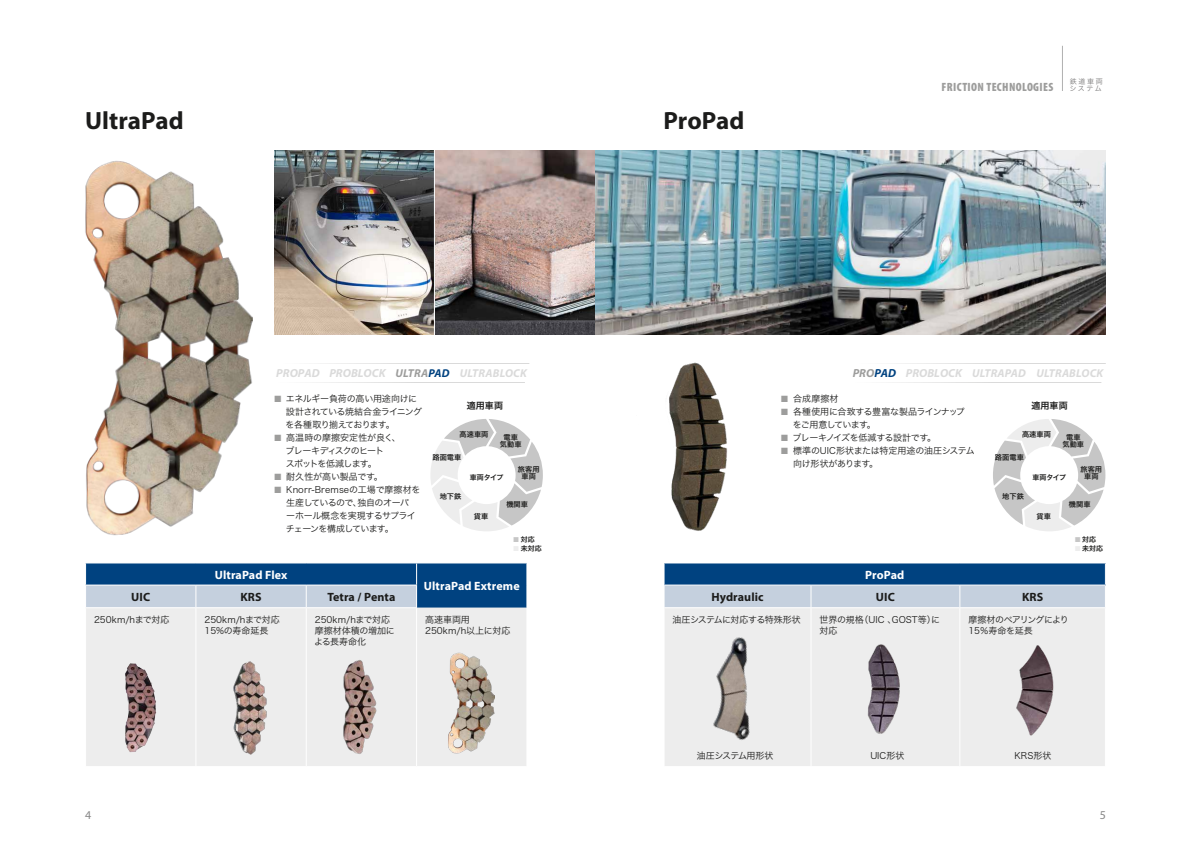
<style>
.page{position:relative;width:1191px;height:842px;background:#fff}
.page>*{position:absolute;margin:0;border:0;box-sizing:border-box;transform-origin:0 0}
.t1{font:700 25px "Myriad Pro";letter-spacing:.005em;color:#1c1c1b}
.t2{font:700 12px "Myriad Pro";letter-spacing:.01em;color:#fff}
.t3{font:700 12px "Myriad Pro";letter-spacing:.01em;color:#1c1c1b}
.t4{font:900 condensed 12px "Myriad Pro";letter-spacing:.03em;color:#9d9d9c}
.t5{font:12px "Myriad Pro";color:#878787}
.t6{font:italic 700 11.7px "Myriad Pro";color:#dadada}
.t7{font:italic 700 11.4px "Myriad Pro";letter-spacing:.02em;color:#dadada}
.t8{font:9px/13px "Hiragino Sans Pr 6 N W3";letter-spacing:-.03em;color:#1c1c1b}
.t9{font:9px/10.8px "Hiragino Sans Pr 6 N W3";color:#1c1c1b}
.t10{font:9px/13px "Hiragino Sans Pr 6 N W3";letter-spacing:-.065em;color:#1c1c1b}
.t11{font:9px "Hiragino Sans Pr 6 N W3";letter-spacing:-.055em;color:#1c1c1b}
.t12{font:9px "Hiragino Sans Pr 6 N W3";letter-spacing:-.06em;color:#1c1c1b}
.t13{font:9px "Hiragino Sans Pr 6 N W6";letter-spacing:.005em;color:#1c1c1b}
.t14{font:7.2px/7.2px "Hiragino Sans Pr 6 N W6";letter-spacing:.01em;color:#1c1c1b;text-align:center}
.t15{font:7px "Hiragino Sans Pr 6 N W6";color:#1c1c1b}
.t16{font:7px/7px "Hiragino Sans Pr 6 N W3";letter-spacing:.24em;color:#7c7b7b}
.s1{font-size:11.4px;color:#9d9d9c}
.s2{font-size:11.4px;color:#004280}
.s3{font-size:11.4px}
.s4{font-size:11.7px;color:#9d9d9c}
.s5{font-size:11.7px;color:#004280}
.s6{font-size:11.7px}
.s7{color:#9d9d9c}
.s8{color:#c6c6c6}
.s9{color:#ededed}
</style>
<div class="page">
<hr style="left:1060px;top:45px;width:3px;height:48px;background:#1c1c1b;opacity:.3">
<img style="left:85px;top:161px;width:168px;height:375px">
<img style="left:669px;top:362px;width:58px;height:169px">
<img style="left:274px;top:150px;width:321px;height:184px">
<img style="left:595px;top:150px;width:511px;height:184px">
<hr style="left:434px;top:150px;width:1px;height:186px;background:#fff">
<div style="left:86px;top:608px;width:440px;height:158px;background:#ededed"></div>
<hr style="left:195px;top:608px;width:1px;height:158px;background:#fff">
<hr style="left:306px;top:608px;width:1px;height:158px;background:#fff">
<hr style="left:416px;top:608px;width:1px;height:158px;background:#fff">
<svg style="left:85px;top:563px;width:442px;height:45px;background:#527ea7"></svg>
<div style="left:665px;top:608px;width:440px;height:158px;background:#ededed"></div>
<hr style="left:810px;top:608px;width:1px;height:158px;background:#fff">
<hr style="left:959px;top:608px;width:1px;height:158px;background:#fff">
<svg style="left:664px;top:563px;width:442px;height:45px;background:#6c90b3"></svg>
<img style="left:445px;top:651px;width:49px;height:106px">
<img style="left:125px;top:663px;width:16px;height:89px">
<img style="left:1011px;top:637px;width:48px;height:104px">
<img style="left:851px;top:641px;width:66px;height:97px">
<img style="left:688px;top:630px;width:99px;height:118px">
<img style="left:222px;top:660px;width:63px;height:94px">
<img style="left:326px;top:656px;width:67px;height:101px">
<svg style="left:320px;top:363px;width:209px;height:1px"></svg>
<svg style="left:316px;top:382px;width:209px;height:1px"></svg>
<svg style="left:896px;top:363px;width:210px;height:1px"></svg>
<svg style="left:892px;top:382px;width:209px;height:1px"></svg>
<svg style="left:430px;top:419px;width:113px;height:112px"></svg>
<svg style="left:993px;top:419px;width:112px;height:112px"></svg>
<h1 class="t1" style="left:85px;top:105px;width:100px">UltraPad</h1>
<h1 class="t1" style="left:663px;top:105px;width:82px">ProPad</h1>
<h2 class="t4" style="left:941px;top:79px;width:113px">FRICTION TECHNOLOGIES</h2>
<p class="t16" style="left:1069px;top:77px;width:35px">鉄道車両システム</p>
<p class="t6" style="left:276px;top:365px;width:252px">PROPAD PROBLOCK <span class="s1">ULTRA</span><span class="s2">PAD</span> <span class="s3">ULTRABLOCK</span></p>
<p class="t7" style="left:852px;top:366px;width:252px"><span class="s4">PRO</span><span class="s5">PAD</span> <span class="s6">PROBLOCK</span> ULTRAPAD ULTRABLOCK</p>
<p class="t8" style="left:285px;top:392px;width:138px;text-indent:-11px"><span class="s7">■</span> エネルギー負荷の高い用途向けに設計されている焼結合金ライニングを各種取り揃えております。</p>
<p class="t10" style="left:286px;top:431px;width:117px;text-indent:-11px"><span class="s7">■</span> 高温時の摩擦安定性が良く、ブレーキディスクのヒート<br>スポットを低減します。</p>
<p class="t8" style="left:274px;top:470px;width:110px"><span class="s7">■</span> 耐久性が高い製品です。</p>
<p class="t8" style="left:286px;top:483px;width:136px;text-indent:-12px"><span class="s7">■</span> Knorr-Bremseの工場で摩擦材を生産しているので、独自のオーバ<br>ーホール概念を実現するサプライチェーンを構成しています。</p>
<h2 class="t2" style="left:215px;top:567px;width:74px">UltraPad Flex</h2>
<p class="t8" style="left:781px;top:392px;width:59px"><span class="s7">■</span> 合成摩擦材</p>
<p class="t8" style="left:793px;top:405px;width:174px;text-indent:-12px"><span class="s7">■</span> 各種使用に合致する豊富な製品ラインナップをご用意しています。</p>
<p class="t8" style="left:781px;top:431px;width:156px"><span class="s7">■</span> ブレーキノイズを低減する設計です。</p>
<p class="t8" style="left:793px;top:444px;width:183px;text-indent:-12px"><span class="s7">■</span> 標準のUIC形状または特定用途の油圧システム向け形状があります。</p>
<p class="t13" style="left:467px;top:397px;width:38px">適用車両</p>
<p class="t13" style="left:1031px;top:397px;width:38px">適用車両</p>
<p class="t14" style="left:459px;top:430px;width:31px">高速車両</p>
<p class="t15" style="left:470px;top:471px;width:35px">車両タイプ</p>
<p class="t14" style="left:1022px;top:430px;width:31px">高速車両</p>
<p class="t15" style="left:1032px;top:471px;width:35px">車両タイプ</p>
<p class="t14" style="left:500px;top:433px;width:23px">電車気動車</p>
<p class="t14" style="left:518px;top:465px;width:23px">旅客用車両</p>
<p class="t14" style="left:506px;top:501px;width:23px">機関車</p>
<p class="t14" style="left:1062px;top:433px;width:23px">電車気動車</p>
<p class="t14" style="left:1080px;top:465px;width:23px">旅客用車両</p>
<p class="t14" style="left:1068px;top:501px;width:23px">機関車</p>
<p class="t14" style="left:432px;top:454px;width:31px">路面電車</p>
<p class="t14" style="left:440px;top:492px;width:23px">地下鉄</p>
<p class="t14" style="left:995px;top:454px;width:31px">路面電車</p>
<p class="t14" style="left:1002px;top:492px;width:23px">地下鉄</p>
<p class="t14" style="left:474px;top:512px;width:16px">貨車</p>
<p class="t15" style="left:513px;top:533px;width:23px"><span class="s8">■</span> 対応</p>
<p class="t15" style="left:513px;top:542px;width:30px"><span class="s9">■</span> 未対応</p>
<h2 class="t2" style="left:865px;top:567px;width:41px">ProPad</h2>
<p class="t14" style="left:1036px;top:512px;width:16px">貨車</p>
<p class="t15" style="left:1075px;top:533px;width:23px"><span class="s8">■</span> 対応</p>
<p class="t15" style="left:1075px;top:542px;width:30px"><span class="s9">■</span> 未対応</p>
<h2 class="t2" style="left:424px;top:578px;width:97px">UltraPad Extreme</h2>
<h2 class="t3" style="left:131px;top:589px;width:20px">UIC</h2>
<h2 class="t3" style="left:240px;top:589px;width:23px">KRS</h2>
<h2 class="t3" style="left:327px;top:589px;width:70px">Tetra / Penta</h2>
<p class="t9" style="left:94px;top:614px;width:77px">250km/hまで対応</p>
<p class="t9" style="left:204px;top:614px;width:77px">250km/hまで対応<br>15%の寿命延長</p>
<p class="t9" style="left:314px;top:614px;width:82px">250km/hまで対応摩擦材体積の増加による長寿命化</p>
<p class="t9" style="left:425px;top:614px;width:87px">高速車両用<br>250km/h以上に対応</p>
<h2 class="t3" style="left:711px;top:589px;width:54px">Hydraulic</h2>
<h2 class="t3" style="left:876px;top:589px;width:20px">UIC</h2>
<h2 class="t3" style="left:1022px;top:589px;width:23px">KRS</h2>
<p class="t11" style="left:672px;top:612px;width:130px">油圧システムに対応する特殊形状</p>
<p class="t9" style="left:819px;top:614px;width:122px">世界の規格（UIC 、GOST等）に対応</p>
<p class="t8" style="left:968px;top:614px;width:102px;line-height:10.8px">摩擦材のペアリングにより<br>15％寿命を延長</p>
<p class="t12" style="left:697px;top:748px;width:78px">油圧システム用形状</p>
<p class="t8" style="left:870px;top:748px;width:36px">UIC形状</p>
<p class="t8" style="left:1014px;top:748px;width:38px">KRS形状</p>
<h2 class="t5" style="left:85px;top:808px;width:8px">4</h2>
<h2 class="t5" style="left:1099px;top:808px;width:8px">5</h2>
</div>
